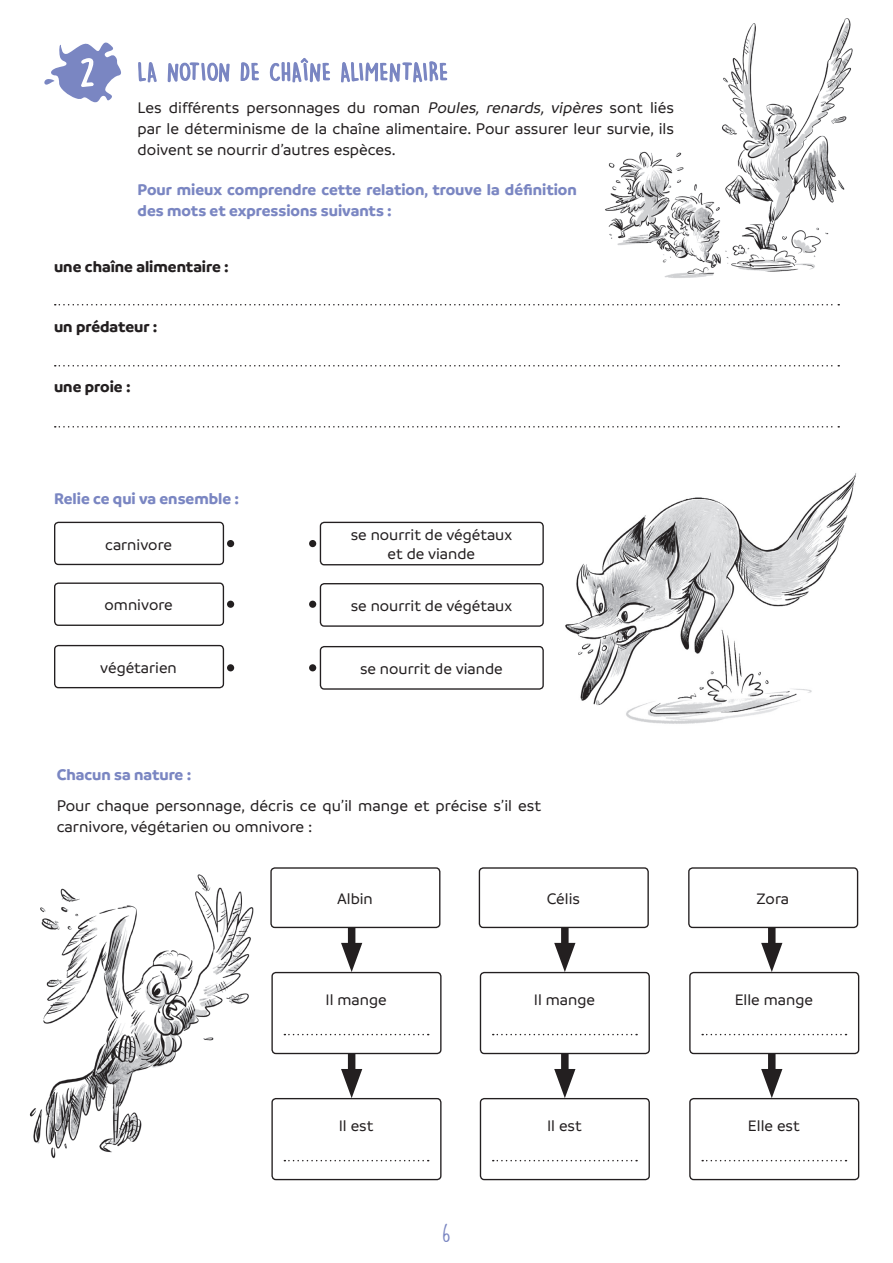
<style>
.page{position:relative;width:893px;height:1263px;background:#fff}
.page>*{position:absolute;margin:0;border:0;box-sizing:border-box;transform-origin:0 0}
.t1{font:22.5px "DK Lemon Yellow Sun";color:#7a86c2}
.t2{font:500 16.5px/21px "Branding";color:#231f20;text-align:justify}
.t3{font:700 16.5px/21px "Branding";color:#7a86c2}
.t4{font:700 16.5px "Branding";color:#231f20}
.t5{font:500 16.35px/19px "Branding";color:#231f20;text-align:center}
.s1{font-style:italic}
</style>
<div class="page">
<img style="left:605px;top:18px;width:248px;height:260px">
<svg style="left:138px;top:62px;width:19px;height:21px"></svg>
<svg style="left:167px;top:62px;width:63px;height:21px"></svg>
<svg style="left:240px;top:62px;width:19px;height:19px"></svg>
<svg style="left:269px;top:58px;width:61px;height:25px"></svg>
<svg style="left:341px;top:61px;width:107px;height:22px"></svg>
<svg style="left:44px;top:42px;width:77px;height:61px"></svg>
<svg style="left:55px;top:304px;width:784px;height:1px"></svg>
<svg style="left:55px;top:365px;width:784px;height:1px"></svg>
<svg style="left:55px;top:426px;width:784px;height:2px"></svg>
<div style="left:54px;top:522px;width:170px;height:43px;border:1px solid #231f20;border-radius:4px"></div>
<div style="left:320px;top:522px;width:224px;height:43px;border:1px solid #231f20;border-radius:4px"></div>
<div style="left:54px;top:582px;width:170px;height:44px;border:1px solid #231f20;border-radius:4px"></div>
<div style="left:320px;top:583px;width:224px;height:44px;border:1px solid #231f20;border-radius:4px"></div>
<div style="left:54px;top:645px;width:170px;height:43px;border:1px solid #231f20;border-radius:4px"></div>
<div style="left:320px;top:646px;width:224px;height:44px;border:1px solid #231f20;border-radius:4px"></div>
<div style="left:227px;top:540px;width:7px;height:7px;background:#231f20;border-radius:50%"></div>
<div style="left:309px;top:540px;width:7px;height:7px;background:#231f20;border-radius:50%"></div>
<div style="left:227px;top:601px;width:7px;height:7px;background:#231f20;border-radius:50%"></div>
<div style="left:309px;top:601px;width:7px;height:7px;background:#231f20;border-radius:50%"></div>
<div style="left:227px;top:664px;width:7px;height:7px;background:#231f20;border-radius:50%"></div>
<div style="left:309px;top:664px;width:7px;height:7px;background:#231f20;border-radius:50%"></div>
<img style="left:565px;top:473px;width:292px;height:251px">
<div style="left:270px;top:867px;width:170px;height:61px;border:1px solid #231f20;border-radius:4px"></div>
<div style="left:479px;top:867px;width:170px;height:61px;border:1px solid #231f20;border-radius:4px"></div>
<div style="left:688px;top:867px;width:170px;height:61px;border:1px solid #231f20;border-radius:4px"></div>
<div style="left:271px;top:972px;width:170px;height:82px;border:1px solid #231f20;border-radius:4px"></div>
<svg style="left:284px;top:1034px;width:145px;height:1px"></svg>
<div style="left:480px;top:972px;width:170px;height:82px;border:1px solid #231f20;border-radius:4px"></div>
<svg style="left:493px;top:1034px;width:144px;height:1px"></svg>
<div style="left:689px;top:972px;width:170px;height:82px;border:1px solid #231f20;border-radius:4px"></div>
<svg style="left:702px;top:1034px;width:144px;height:1px"></svg>
<div style="left:271px;top:1098px;width:170px;height:82px;border:1px solid #231f20;border-radius:4px"></div>
<svg style="left:284px;top:1160px;width:145px;height:1px"></svg>
<div style="left:480px;top:1098px;width:170px;height:82px;border:1px solid #231f20;border-radius:4px"></div>
<svg style="left:493px;top:1160px;width:144px;height:1px"></svg>
<div style="left:689px;top:1098px;width:170px;height:82px;border:1px solid #231f20;border-radius:4px"></div>
<svg style="left:702px;top:1160px;width:144px;height:1px"></svg>
<img style="left:29px;top:874px;width:225px;height:285px">
<div style="left:348px;top:927px;width:7px;height:28px;background:#231f20"></div>
<svg style="left:341px;top:943px;width:21px;height:29px"></svg>
<div style="left:561px;top:927px;width:8px;height:28px;background:#231f20"></div>
<svg style="left:554px;top:943px;width:21px;height:29px"></svg>
<div style="left:768px;top:927px;width:7px;height:28px;background:#231f20"></div>
<svg style="left:761px;top:943px;width:21px;height:29px"></svg>
<div style="left:348px;top:1053px;width:7px;height:28px;background:#231f20"></div>
<svg style="left:341px;top:1069px;width:21px;height:29px"></svg>
<div style="left:561px;top:1053px;width:8px;height:28px;background:#231f20"></div>
<svg style="left:554px;top:1069px;width:21px;height:29px"></svg>
<div style="left:768px;top:1053px;width:7px;height:28px;background:#231f20"></div>
<svg style="left:761px;top:1069px;width:21px;height:29px"></svg>
<p class="t2" style="left:138px;top:97px;width:538px">Les différents personnages du roman <span class="s1">Poules, renards, vipères</span> sont liés par le déterminisme de la chaîne alimentaire. Pour assurer leur survie, ils doivent se nourrir d’autres espèces.</p>
<p class="t3" style="left:138px;top:179px;width:441px">Pour mieux comprendre cette relation, trouve la définition des mots et expressions suivants :</p>
<p class="t4" style="left:54px;top:257px;width:176px">une chaîne alimentaire :</p>
<p class="t4" style="left:54px;top:317px;width:105px">un prédateur :</p>
<p class="t4" style="left:54px;top:377px;width:78px">une proie :</p>
<p class="t3" style="left:54px;top:488px;width:187px">Relie ce qui va ensemble :</p>
<p class="t5" style="left:105px;top:535px;width:68px">carnivore</p>
<p class="t5" style="left:351px;top:526px;width:163px">se nourrit de végétaux et de viande</p>
<p class="t5" style="left:105px;top:596px;width:70px">omnivore</p>
<p class="t5" style="left:351px;top:596px;width:163px">se nourrit de végétaux</p>
<p class="t5" style="left:100px;top:658px;width:78px">végétarien</p>
<p class="t5" style="left:360px;top:659px;width:144px">se nourrit de viande</p>
<p class="t3" style="left:57px;top:764px;width:136px">Chacun sa nature :</p>
<p class="t2" style="left:57px;top:795px;width:486px">Pour chaque personnage, décris ce qu’il mange et précise s’il est carnivore, végétarien ou omnivore :</p>
<p class="t5" style="left:337px;top:889px;width:37px">Albin</p>
<p class="t5" style="left:547px;top:889px;width:35px">Célis</p>
<p class="t5" style="left:756px;top:889px;width:34px">Zora</p>
<p class="t5" style="left:325px;top:990px;width:63px">Il mange</p>
<p class="t5" style="left:534px;top:990px;width:63px">Il mange</p>
<p class="t5" style="left:735px;top:990px;width:80px">Elle mange</p>
<p class="t5" style="left:339px;top:1116px;width:36px">Il est</p>
<p class="t5" style="left:547px;top:1116px;width:36px">Il est</p>
<p class="t5" style="left:748px;top:1116px;width:53px">Elle est</p>
<h1 class="t1" style="left:442px;top:1219px;width:10px">6</h1>
</div>
